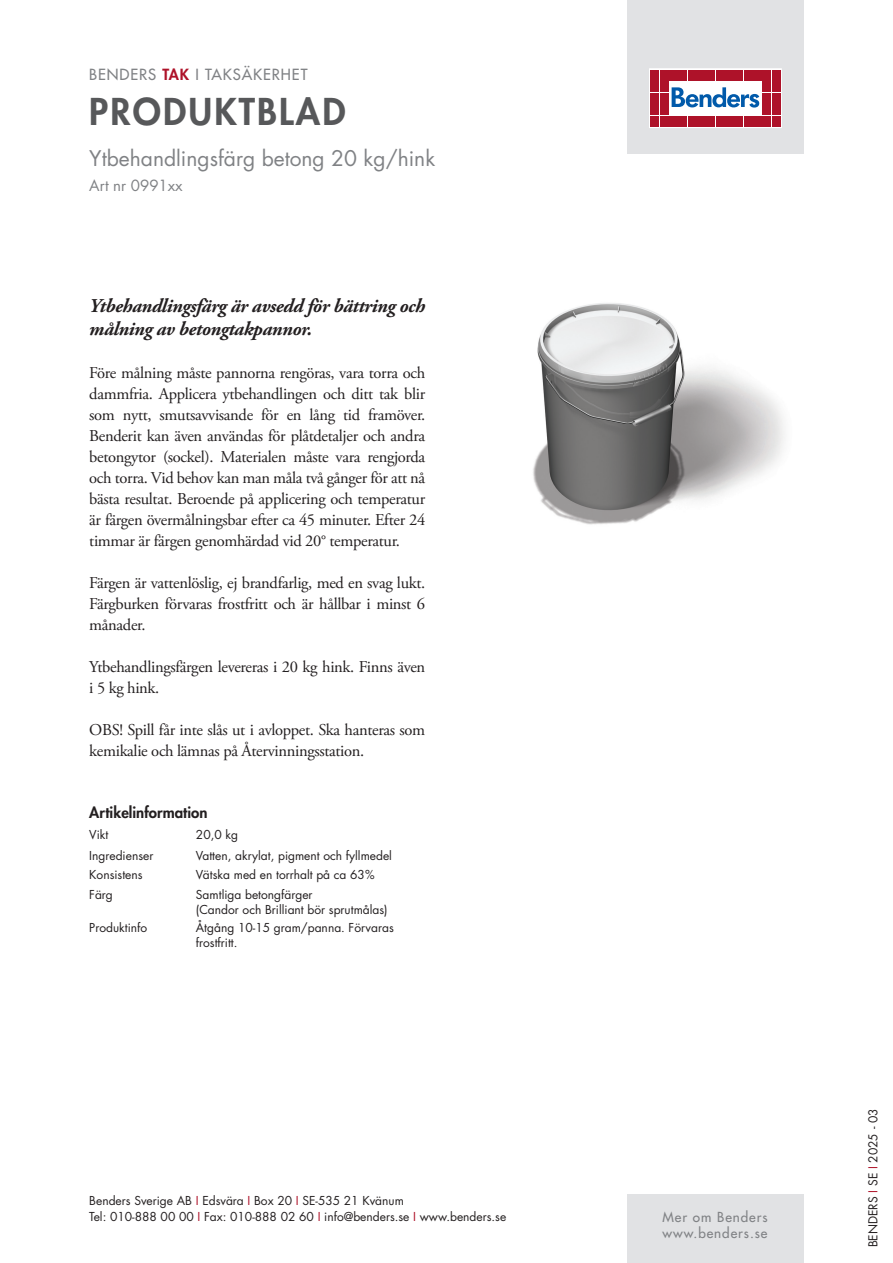
<style>
.page{position:relative;width:893px;height:1263px;background:#fff}
.page>*{position:absolute;margin:0;border:0;box-sizing:border-box;transform-origin:0 0}
.t1{font:800 36px "Futura Std";letter-spacing:.06em;color:#57585a}
.t2{font:21px "Futura Std";color:#808285}
.t3{font:italic 700 19.5px/23.4px "Adobe Garamond Pro";letter-spacing:-.02em;color:#231f20}
.t4{font:16.5px/21px "Adobe Garamond Pro";letter-spacing:-.02em;color:#231f20;text-align:justify}
.t5{font:500 15px "Futura Std";letter-spacing:.06em;color:#808285}
.t6{font:800 15px "Futura Std";color:#231f20}
.t7{font:15px "Futura Std";color:#808285}
.t8{font:500 13.5px/16.2px "Futura Std";letter-spacing:.07em;color:#808285}
.t9{font:12px/15px "Futura Std";color:#231f20}
.s1{font-weight:800;color:#ae1229}
.s2{color:#ae1229}
</style>
<div class="page">
<div style="left:627px;top:0;width:177px;height:153px;background:#e1e2e4"></div>
<svg style="left:649px;top:69px;width:132px;height:59px;background:#eac5cb"></svg>
<div style="left:651px;top:70px;width:8px;height:10px;background:#ae1229"></div>
<div style="left:660px;top:70px;width:8px;height:10px;background:#ae1229"></div>
<div style="left:651px;top:81px;width:8px;height:11px;background:#ae1229"></div>
<div style="left:660px;top:81px;width:8px;height:11px;background:#ae1229"></div>
<div style="left:651px;top:93px;width:8px;height:10px;background:#ae1229"></div>
<div style="left:660px;top:93px;width:8px;height:10px;background:#ae1229"></div>
<div style="left:651px;top:104px;width:8px;height:11px;background:#ae1229"></div>
<div style="left:660px;top:104px;width:8px;height:11px;background:#ae1229"></div>
<div style="left:651px;top:116px;width:8px;height:10px;background:#ae1229"></div>
<div style="left:660px;top:116px;width:8px;height:10px;background:#ae1229"></div>
<div style="left:669px;top:70px;width:8px;height:10px;background:#ae1229"></div>
<div style="left:679px;top:70px;width:8px;height:10px;background:#ae1229"></div>
<div style="left:688px;top:70px;width:8px;height:10px;background:#ae1229"></div>
<div style="left:697px;top:70px;width:9px;height:10px;background:#ae1229"></div>
<div style="left:707px;top:70px;width:8px;height:10px;background:#ae1229"></div>
<div style="left:716px;top:70px;width:8px;height:10px;background:#ae1229"></div>
<div style="left:725px;top:70px;width:9px;height:10px;background:#ae1229"></div>
<div style="left:735px;top:70px;width:8px;height:10px;background:#ae1229"></div>
<div style="left:744px;top:70px;width:8px;height:10px;background:#ae1229"></div>
<div style="left:753px;top:70px;width:9px;height:10px;background:#ae1229"></div>
<div style="left:669px;top:116px;width:8px;height:10px;background:#ae1229"></div>
<div style="left:679px;top:116px;width:8px;height:10px;background:#ae1229"></div>
<div style="left:688px;top:116px;width:8px;height:10px;background:#ae1229"></div>
<div style="left:697px;top:116px;width:9px;height:10px;background:#ae1229"></div>
<div style="left:707px;top:116px;width:8px;height:10px;background:#ae1229"></div>
<div style="left:716px;top:116px;width:8px;height:10px;background:#ae1229"></div>
<div style="left:725px;top:116px;width:9px;height:10px;background:#ae1229"></div>
<div style="left:735px;top:116px;width:8px;height:10px;background:#ae1229"></div>
<div style="left:744px;top:116px;width:8px;height:10px;background:#ae1229"></div>
<div style="left:753px;top:116px;width:9px;height:10px;background:#ae1229"></div>
<div style="left:763px;top:70px;width:8px;height:10px;background:#ae1229"></div>
<div style="left:772px;top:70px;width:8px;height:10px;background:#ae1229"></div>
<div style="left:763px;top:81px;width:8px;height:11px;background:#ae1229"></div>
<div style="left:772px;top:81px;width:8px;height:11px;background:#ae1229"></div>
<div style="left:763px;top:93px;width:8px;height:10px;background:#ae1229"></div>
<div style="left:772px;top:93px;width:8px;height:10px;background:#ae1229"></div>
<div style="left:763px;top:104px;width:8px;height:11px;background:#ae1229"></div>
<div style="left:772px;top:104px;width:8px;height:11px;background:#ae1229"></div>
<div style="left:763px;top:116px;width:8px;height:10px;background:#ae1229"></div>
<div style="left:772px;top:116px;width:8px;height:10px;background:#ae1229"></div>
<svg style="left:672px;top:87px;width:87px;height:21px;background:#90b6d9"></svg>
<div style="left:627px;top:1195px;width:177px;height:68px;background:#e1e2e4"></div>
<img style="left:533px;top:303px;width:252px;height:222px">
<p class="t5" style="left:89px;top:65px;width:220px">BENDERS <span class="s1">TAK</span> I TAKSÄKERHET</p>
<h1 class="t1" style="left:89px;top:89px;width:258px">PRODUKTBLAD</h1>
<p class="t2" style="left:89px;top:145px;width:347px">Ytbehandlingsfärg betong 20 kg/hink</p>
<p class="t7" style="left:89px;top:176px;width:95px">Art nr 0991xx</p>
<p class="t3" style="left:89px;top:294px;width:337px">Ytbehandlingsfärg är avsedd för bättring och målning av betongtakpannor.</p>
<p class="t4" style="left:89px;top:363px;width:337px">Före målning måste pannorna rengöras, vara torra och dammfria. Applicera ytbehandlingen och ditt tak blir som nytt, smutsavvisande för en lång tid framöver.<br>Benderit kan även användas för plåtdetaljer och andra betongytor (sockel). Materialen måste vara rengjorda och torra. Vid behov kan man måla två gånger för att nå bästa resultat. Beroende på applicering och temperatur är färgen övermålningsbar efter ca 45 minuter. Efter 24 timmar är färgen genomhärdad vid 20° temperatur.</p>
<p class="t4" style="left:89px;top:573px;width:337px">Färgen är vattenlöslig, ej brandfarlig, med en svag lukt.<br>Färgburken förvaras frostfritt och är hållbar i minst 6 månader.</p>
<p class="t4" style="left:89px;top:657px;width:337px">Ytbehandlingsfärgen levereras i 20 kg hink. Finns även i 5 kg hink.</p>
<p class="t4" style="left:89px;top:720px;width:337px">OBS! Spill får inte slås ut i avloppet. Ska hanteras som kemikalie och lämnas på Återvinningsstation.</p>
<p class="t6" style="left:89px;top:802px;width:120px">Artikelinformation</p>
<p class="t9" style="left:89px;top:828px;width:21px">Vikt</p>
<p class="t9" style="left:196px;top:828px;width:44px">20,0 kg</p>
<p class="t9" style="left:89px;top:848px;width:66px">Ingredienser</p>
<p class="t9" style="left:196px;top:848px;width:198px">Vatten, akrylat, pigment och fyllmedel</p>
<p class="t9" style="left:89px;top:867px;width:55px">Konsistens</p>
<p class="t9" style="left:196px;top:867px;width:180px">Vätska med en torrhalt på ca 63%</p>
<p class="t9" style="left:89px;top:887px;width:25px">Färg</p>
<p class="t9" style="left:196px;top:887px;width:193px">Samtliga betongfärger<br>(Candor och Brilliant bör sprutmålas)</p>
<p class="t9" style="left:89px;top:920px;width:59px">Produktinfo</p>
<p class="t9" style="left:196px;top:920px;width:199px">Åtgång 10-15 gram/panna. Förvaras frostfritt.</p>
<p class="t9" style="left:89px;top:1192px;width:418px;line-height:16.5px">Benders Sverige AB <span class="s2">I</span> Edsvära <span class="s2">I</span> Box 20 <span class="s2">I</span> SE-535 21 Kvänum<br>Tel: 010-888 00 00 <span class="s2">I</span> Fax: 010-888 02 60 <span class="s2">I</span> info@benders.se <span class="s2">I</span> www.benders.se</p>
<p class="t8" style="left:662px;top:1209px;width:107px">Mer om Benders www.benders.se</p>
<p class="t9" style="left:866px;top:1247px;width:140px;rotate:-90deg">BENDERS <span class="s2">I</span> SE <span class="s2">I</span> 2025 - 03</p>
</div>
